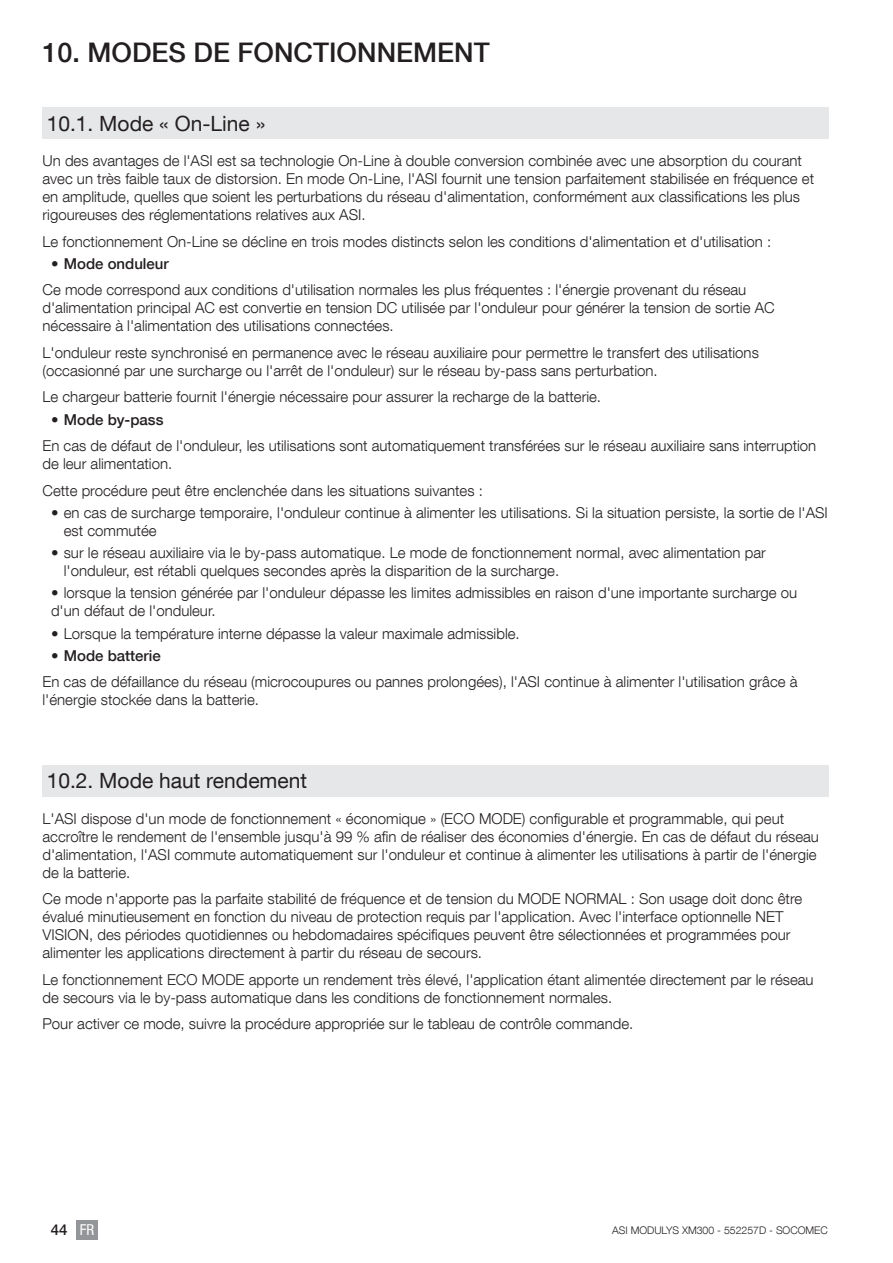
<style>
.page{position:relative;width:893px;height:1263px;background:#fff}
.page>*{position:absolute;margin:0;border:0;box-sizing:border-box;transform-origin:0 0}
.t1{font:500 27px "Helvetica Neue LT Com";color:#231f20}
.t2{font:21px "Helvetica Neue LT Com";color:#231f20}
.t3{font:300 15px/18px "Helvetica Neue LT Com";color:#231f20}
.t4{font:500 15px "Helvetica Neue LT Com";color:#231f20}
.t5{font:300 10.5px "Helvetica Neue LT Com";color:#231f20}
.s1{font-weight:500}
.s2{font-weight:400;font-stretch:condensed;color:#fff}
</style>
<div class="page">
<div style="left:76px;top:1220px;width:22px;height:19px;background:#939598"></div>
<div style="left:43px;top:108px;width:786px;height:31px;background:#e6e7e9"></div>
<div style="left:43px;top:765px;width:786px;height:32px;background:#e6e7e9"></div>
<h1 class="t1" style="left:43px;top:36px;width:449px">10. MODES DE FONCTIONNEMENT</h1>
<h2 class="t2" style="left:47px;top:111px;width:220px">10.1. Mode « On-Line »</h2>
<p class="t3" style="left:43px;top:151px;width:773px">Un des avantages de l'ASI est sa technologie On-Line à double conversion combinée avec une absorption du courant avec un très faible taux de distorsion. En mode On-Line, l'ASI fournit une tension parfaitement stabilisée en fréquence et en amplitude, quelles que soient les perturbations du réseau d'alimentation, conformément aux classifications les plus rigoureuses des réglementations relatives aux ASI.</p>
<p class="t3" style="left:43px;top:232px;width:730px">Le fonctionnement On-Line se décline en trois modes distincts selon les conditions d'alimentation et d'utilisation :</p>
<p class="t3" style="left:43px;top:250px;width:705px;line-height:26.5px;text-indent:9px">• <span class="s1">Mode onduleur<br></span>Ce mode correspond aux conditions d'utilisation normales les plus fréquentes : l'énergie provenant du réseau</p>
<p class="t3" style="left:43px;top:299px;width:734px">d'alimentation principal AC est convertie en tension DC utilisée par l'onduleur pour générer la tension de sortie AC nécessaire à l'alimentation des utilisations connectées.</p>
<p class="t3" style="left:43px;top:343px;width:718px">L'onduleur reste synchronisé en permanence avec le réseau auxiliaire pour permettre le transfert des utilisations (occasionné par une surcharge ou l'arrêt de l'onduleur) sur le réseau by-pass sans perturbation.</p>
<p class="t3" style="left:43px;top:388px;width:560px">Le chargeur batterie fournit l'énergie nécessaire pour assurer la recharge de la batterie.</p>
<p class="t3" style="left:43px;top:406px;width:775px;line-height:26.5px;text-indent:9px">• <span class="s1">Mode by-pass<br></span>En cas de défaut de l'onduleur, les utilisations sont automatiquement transférées sur le réseau auxiliaire sans interruption</p>
<p class="t3" style="left:43px;top:450px;width:442px;line-height:26.5px">de leur alimentation.<br>Cette procédure peut être enclenchée dans les situations suivantes :</p>
<p class="t3" style="left:64px;top:503px;width:766px;text-indent:-13px">• en cas de surcharge temporaire, l'onduleur continue à alimenter les utilisations. Si la situation persiste, la sortie de l'ASI est commutée</p>
<p class="t3" style="left:64px;top:543px;width:704px;text-indent:-13px">• sur le réseau auxiliaire via le by-pass automatique. Le mode de fonctionnement normal, avec alimentation par l'onduleur, est rétabli quelques secondes après la disparition de la surcharge.</p>
<p class="t3" style="left:51px;top:584px;width:748px">• lorsque la tension générée par l'onduleur dépasse les limites admissibles en raison d'une importante surcharge ou d'un défaut de l'onduleur.</p>
<p class="t3" style="left:51px;top:624px;width:470px">• Lorsque la température interne dépasse la valeur maximale admissible.</p>
<p class="t3" style="left:43px;top:642px;width:756px;line-height:26.5px;text-indent:9px">• <span class="s1">Mode batterie<br></span>En cas de défaillance du réseau (microcoupures ou pannes prolongées), l'ASI continue à alimenter l'utilisation grâce à</p>
<p class="t3" style="left:43px;top:691px;width:218px">l'énergie stockée dans la batterie.</p>
<h2 class="t2" style="left:47px;top:768px;width:262px">10.2. Mode haut rendement</h2>
<p class="t3" style="left:43px;top:809px;width:778px">L'ASI dispose d'un mode de fonctionnement « économique » (ECO MODE) configurable et programmable, qui peut accroître le rendement de l'ensemble jusqu'à 99 % afin de réaliser des économies d'énergie. En cas de défaut du réseau d'alimentation, l'ASI commute automatiquement sur l'onduleur et continue à alimenter les utilisations à partir de l'énergie de la batterie.</p>
<p class="t3" style="left:43px;top:889px;width:761px">Ce mode n'apporte pas la parfaite stabilité de fréquence et de tension du MODE NORMAL : Son usage doit donc être évalué minutieusement en fonction du niveau de protection requis par l'application. Avec l'interface optionnelle NET VISION, des périodes quotidiennes ou hebdomadaires spécifiques peuvent être sélectionnées et programmées pour alimenter les applications directement à partir du réseau de secours.</p>
<p class="t3" style="left:43px;top:970px;width:773px">Le fonctionnement ECO MODE apporte un rendement très élevé, l'application étant alimentée directement par le réseau de secours via le by-pass automatique dans les conditions de fonctionnement normales.</p>
<p class="t3" style="left:43px;top:1014px;width:592px">Pour activer ce mode, suivre la procédure appropriée sur le tableau de contrôle commande.</p>
<p class="t4" style="left:51px;top:1221px;width:45px">44 <span class="s2">FR</span></p>
<p class="t5" style="left:612px;top:1223px;width:217px">ASI MODULYS XM300 - 552257D - SOCOMEC</p>
</div>
